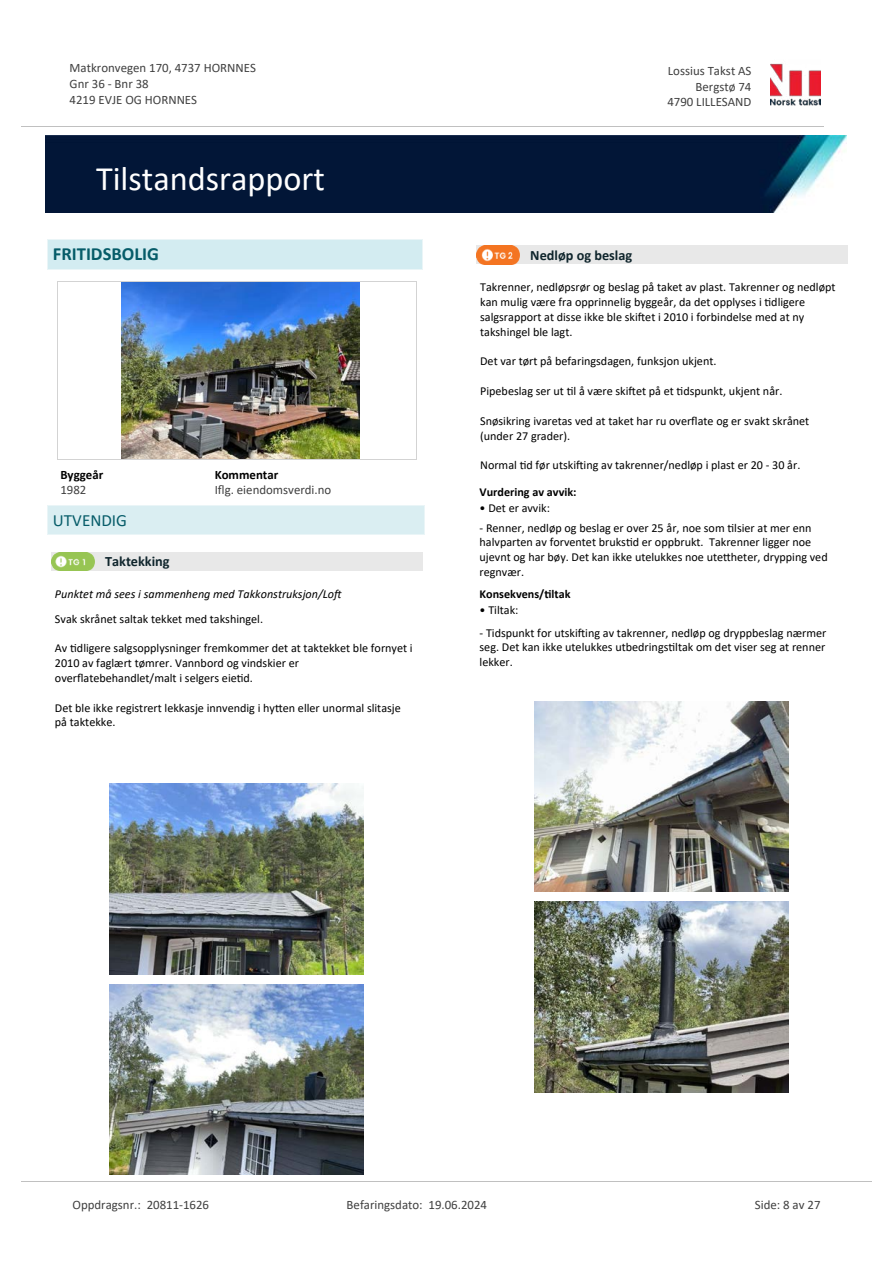
<style>
.page{position:relative;width:893px;height:1263px;background:#fff}
.page>*{position:absolute;margin:0;border:0;box-sizing:border-box;transform-origin:0 0}
.t1{font:34.35px "Calibri";color:#fff}
.t2{font:700 18.6px "Calibri";color:#065c69}
.t3{font:17.1px "Calibri";color:#065c69}
.t4{font:700 14.25px "Calibri";color:#0f252c}
.t5{font:12.9px/15.8px "Calibri";color:#404040}
.t6{font:700 12.9px "Calibri";color:#000}
.t7{font:12.15px/14.9px "Calibri";color:#000}
.t8{font:italic 12.15px "Calibri";color:#000}
.t9{font:700 12.15px "Calibri";color:#000}
</style>
<div class="page">
<div style="left:47px;top:506px;width:377px;height:28px;background:#daeef2"></div>
<hr style="left:47px;top:505px;width:1px;height:30px;background:#eaf5f7">
<hr style="left:424px;top:505px;width:1px;height:30px;background:#eaf5f7">
<hr style="left:47px;top:505px;width:377px;height:1px;background:#eaf5f7">
<hr style="left:47px;top:534px;width:377px;height:1px;background:#eaf5f7">
<div style="left:51px;top:552px;width:372px;height:18px;background:#e8e8e8"></div>
<img style="left:51px;top:552px;width:43px;height:18px">
<img style="left:109px;top:784px;width:254px;height:190px">
<img style="left:109px;top:984px;width:254px;height:191px">
<img style="left:122px;top:282px;width:238px;height:177px">
<hr style="left:57px;top:281px;width:1px;height:179px;background:#d3d3d3">
<hr style="left:416px;top:281px;width:1px;height:179px;background:#d3d3d3">
<hr style="left:57px;top:281px;width:359px;height:1px;background:#d3d3d3">
<hr style="left:57px;top:460px;width:359px;height:1px;background:#d3d3d3">
<div style="left:47px;top:239px;width:376px;height:30px;background:#d3ecf1"></div>
<hr style="left:47px;top:239px;width:1px;height:30px;background:#eaf5f7">
<hr style="left:423px;top:239px;width:1px;height:30px;background:#eaf5f7">
<hr style="left:47px;top:239px;width:376px;height:1px;background:#eaf5f7">
<hr style="left:47px;top:269px;width:376px;height:1px;background:#eaf5f7">
<div style="left:477px;top:245px;width:371px;height:19px;background:#e8e8e8"></div>
<svg style="left:482px;top:245px;width:38px;height:15px"></svg>
<img style="left:477px;top:246px;width:42px;height:18px">
<img style="left:534px;top:701px;width:254px;height:191px">
<img style="left:534px;top:901px;width:254px;height:191px">
<img style="left:770px;top:63px;width:51px;height:43px">
<hr style="left:21px;top:127px;width:802px;height:1px;background:#c0c0c0">
<img style="left:46px;top:135px;width:800px;height:78px">
<hr style="left:21px;top:1181px;width:851px;height:1px;background:#c0c0c0">
<p class="t5" style="left:70px;top:60px;width:188px">Matkronvegen 170, 4737 HORNNES<br>Gnr 36 - Bnr 38<br>4219 EVJE OG HORNNES</p>
<p class="t5" style="left:668px;top:63px;width:85px">Lossius Takst AS</p>
<p class="t5" style="left:695px;top:78px;width:57px">Bergstø 74</p>
<p class="t5" style="left:667px;top:94px;width:86px">4790 LILLESAND</p>
<h1 class="t1" style="left:96px;top:155px;width:230px">Tilstandsrapport</h1>
<h2 class="t2" style="left:53px;top:241px;width:108px">FRITIDSBOLIG</h2>
<p class="t6" style="left:60px;top:465px;width:44px">Byggeår</p>
<p class="t5" style="left:60px;top:482px;width:28px">1982</p>
<h3 class="t3" style="left:53px;top:508px;width:76px">UTVENDIG</h3>
<p class="t4" style="left:105px;top:551px;width:66px">Taktekking</p>
<p class="t6" style="left:215px;top:465px;width:65px">Kommentar</p>
<p class="t5" style="left:215px;top:482px;width:118px">I昀氀g. eiendomsverdi.no</p>
<p class="t8" style="left:55px;top:585px;width:289px">Punktet må sees i sammenheng med Takkonstruksjon/Lo昀琀</p>
<p class="t7" style="left:55px;top:611px;width:210px">Svak skrånet saltak tekket med takshingel.</p>
<p class="t7" style="left:55px;top:640px;width:359px">Av 琀椀dligere salgsopplysninger fremkommer det at taktekket ble fornyet i<br>2010 av faglært tømrer. Vannbord og vindskier er<br>over昀氀atebehandlet/malt i selgers eie琀椀d.</p>
<p class="t7" style="left:55px;top:700px;width:347px">Det ble ikke registrert lekkasje innvendig i hy琀琀en eller unormal slitasje på taktekke.</p>
<p class="t4" style="left:530px;top:245px;width:103px">Nedløp og beslag</p>
<p class="t7" style="left:480px;top:279px;width:357px">Takrenner, nedløpsrør og beslag på taket av plast. Takrenner og nedløpt kan mulig være fra opprinnelig byggeår, da det opplyses i 琀椀dligere salgsrapport at disse ikke ble ski昀琀et i 2010 i forbindelse med at ny takshingel ble lagt.</p>
<p class="t7" style="left:480px;top:354px;width:238px">Det var tørt på befaringsdagen, funksjon ukjent.</p>
<p class="t7" style="left:480px;top:383px;width:304px">Pipebeslag ser ut 琀椀l å være ski昀琀et på et 琀椀dspunkt, ukjent når.</p>
<p class="t7" style="left:480px;top:413px;width:331px">Snøsikring ivaretas ved at taket har ru over昀氀ate og er svakt skrånet (under 27 grader).</p>
<p class="t7" style="left:480px;top:457px;width:322px">Normal 琀椀d før utski昀琀ing av takrenner/nedløp i plast er 20 - 30 år.</p>
<p class="t9" style="left:480px;top:483px;width:98px">Vurdering av avvik:</p>
<p class="t7" style="left:480px;top:500px;width:72px">• Det er avvik:</p>
<p class="t7" style="left:480px;top:520px;width:350px">- Renner, nedløp og beslag er over 25 år, noe som 琀椀lsier at mer enn halvparten av forventet bruks琀椀d er oppbrukt. Takrenner ligger noe ujevnt og har bøy. Det kan ikke utelukkes noe ute琀琀heter, drypping ved regnvær.</p>
<p class="t9" style="left:480px;top:585px;width:92px">Konsekvens/琀椀ltak</p>
<p class="t7" style="left:480px;top:602px;width:40px">• Tiltak:</p>
<p class="t7" style="left:480px;top:625px;width:348px;text-align:justify">- Tidspunkt for utski昀琀ing av takrenner, nedløp og dryppbeslag nærmer seg. Det kan ikke utelukkes utbedrings琀椀ltak om det viser seg at renner lekker.</p>
<p class="t5" style="left:72px;top:1197px;width:138px">Oppdragsnr.: 20811-1626</p>
<p class="t5" style="left:347px;top:1197px;width:142px">Befaringsdato: 19.06.2024</p>
<p class="t5" style="left:755px;top:1197px;width:67px">Side: 8 av 27</p>
</div>
